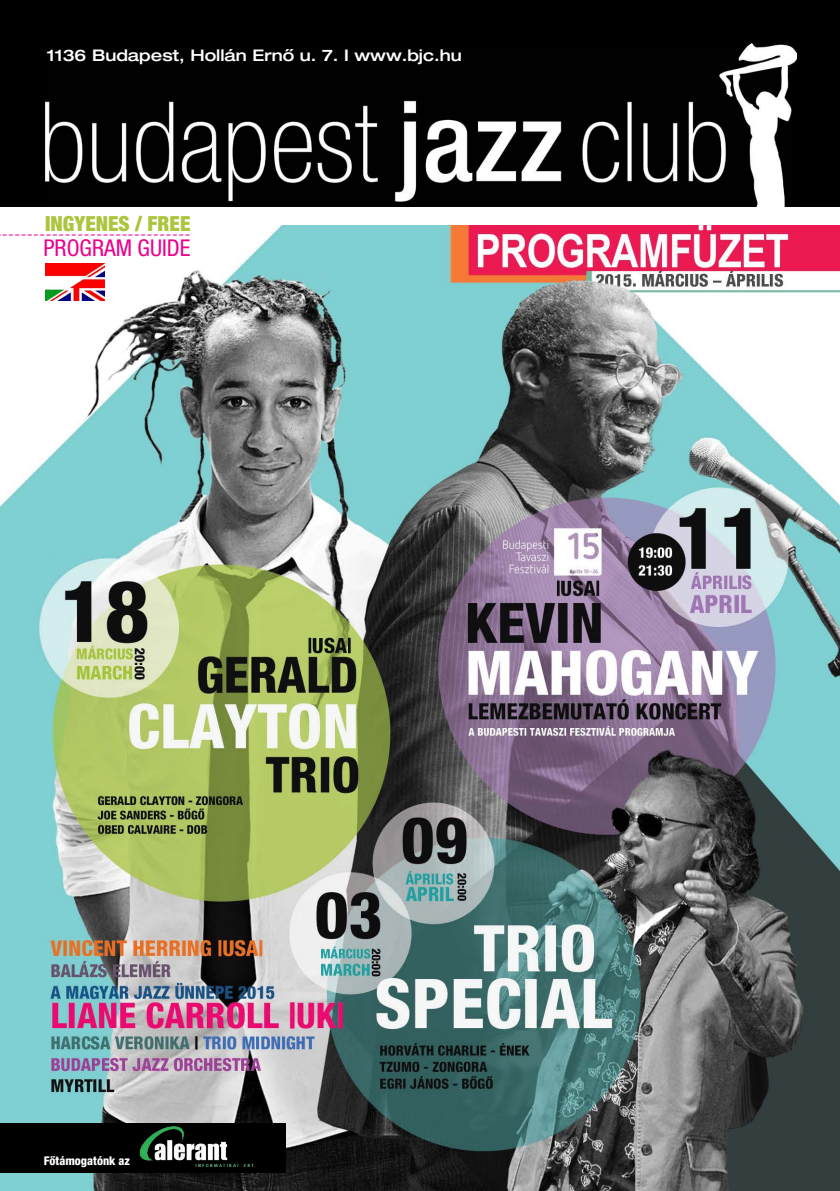
<style>
.page{position:relative;width:840px;height:1191px;background:#fff}
.page>*{position:absolute;margin:0;border:0;box-sizing:border-box;transform-origin:0 0}
.t1{font:condensed 23.2px "Helvetica M";color:#ec008c}
.t2{font:900 condensed 20.8px "Helvetica M";color:#abc53e}
.t3{font:17.8px "Minion Pro";color:#ec008c}
.t4{font:500 expanded 16px "Helvetica M";color:#fff}
.t5{font:800 condensed 12px "Helvetica M";color:#fff}
</style>
<div class="page">
<img style="left:0;top:225px;width:839px;height:966px">
<div style="left:0;top:0;width:839px;height:215px;background:#000"></div>
<img style="left:45px;top:43px;width:750px;height:164px">
<div style="left:0;top:1122px;width:286px;height:50px;background:#000"></div>
<img style="left:139px;top:1126px;width:115px;height:40px">
<div style="left:0;top:207px;width:839px;height:17px;background:#fff"></div>
<img style="left:45px;top:263px;width:59px;height:37px">
<p class="t4" style="left:47px;top:45px;width:416px">1136 Budapest, Hollán Ernő u. 7. I www.bjc.hu</p>
<h2 class="t2" style="left:45px;top:211px;width:147px">INGYENES / FREE</h2>
<h1 class="t1" style="left:43px;top:235px;width:148px">PROGRAM GUIDE</h1>
<p class="t3" style="left:1px;top:221px;width:191px">------------------------------</p>
<p class="t5" style="left:44px;top:1153px;width:88px">Főtámogatónk az</p>
</div>
